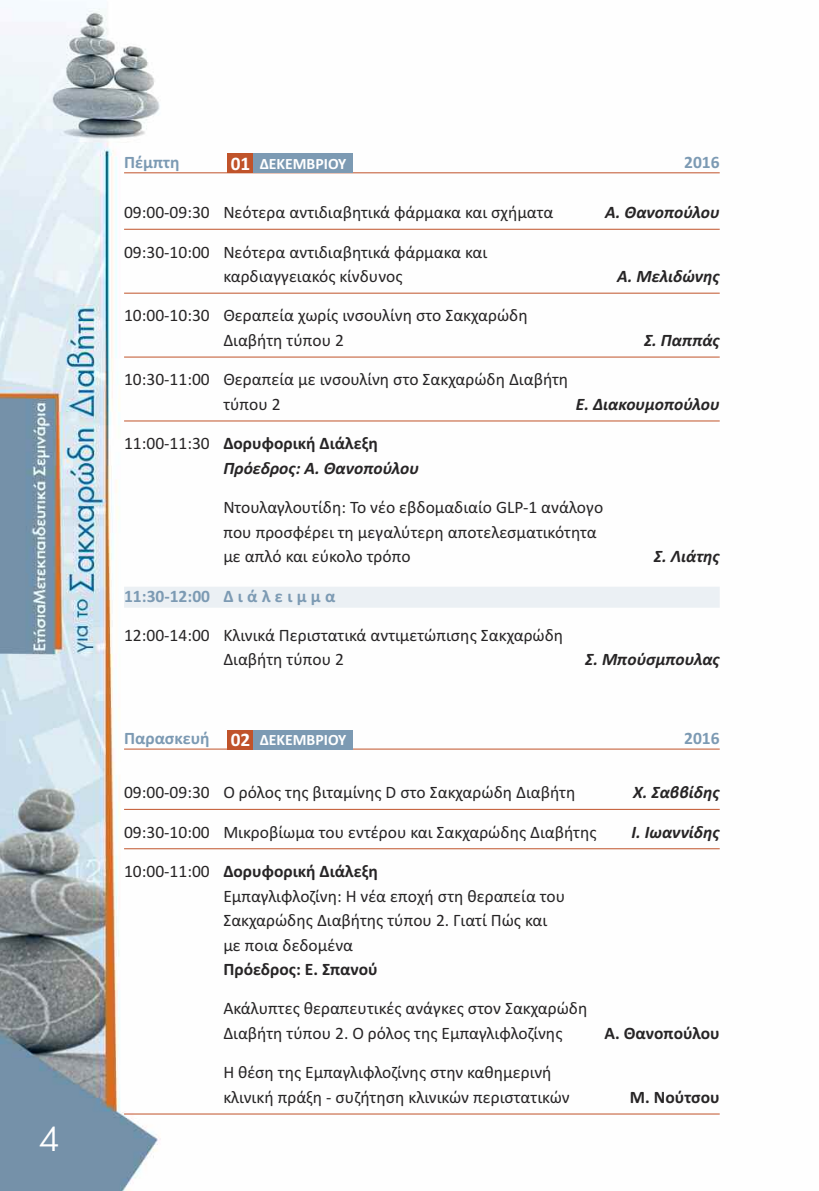
<style>
.page{position:relative;width:819px;height:1191px;background:#fff}
.page>*{position:absolute;margin:0;border:0;box-sizing:border-box;transform-origin:0 0}
.t1{font:31.5px "PF Futura Neu";color:#fff}
.t2{font:17.5px/24.5px "Calibri";color:#272526}
.t3{font:italic 700 17.5px/24.5px "Calibri";color:#272526}
.t4{font:700 17.5px "Calibri";color:#7c9ab3}
.t5{font:700 17.5px "Calibri";color:#272526}
.t6{font:700 15.75px "Calibri";color:#fff}
.s1{font-size:19.25px}
.s2{font-weight:400;font-style:normal}
.s3{font-style:normal}
.s4{font-weight:700}
</style>
<div class="page">
<img style="left:0;top:8px;width:720px;height:1183px">
<hr style="left:124px;top:172px;width:595px;height:1px;background:#c0532a">
<hr style="left:124px;top:229px;width:595px;height:1px;background:#c0532a">
<hr style="left:124px;top:293px;width:595px;height:1px;background:#c0532a">
<hr style="left:124px;top:357px;width:595px;height:1px;background:#c0532a">
<hr style="left:124px;top:420px;width:595px;height:1px;background:#c0532a">
<div style="left:124px;top:586px;width:595px;height:21px;background:#ebf0f4"></div>
<hr style="left:124px;top:748px;width:595px;height:1px;background:#c0532a">
<hr style="left:124px;top:809px;width:595px;height:1px;background:#c0532a">
<hr style="left:124px;top:848px;width:595px;height:1px;background:#c0532a">
<hr style="left:124px;top:1113px;width:595px;height:1px;background:#c0532a">
<div style="left:227px;top:729px;width:26px;height:20px;background:#c0532a"></div>
<div style="left:253px;top:729px;width:99px;height:20px;background:#7c9ab3"></div>
<div style="left:227px;top:153px;width:26px;height:20px;background:#c0532a"></div>
<div style="left:253px;top:153px;width:99px;height:20px;background:#7c9ab3"></div>
<h1 class="t1" style="left:40px;top:1118px;width:21px">4</h1>
<p class="t4" style="left:124px;top:152px;width:57px">Πέμπτη</p>
<p class="t4" style="left:684px;top:152px;width:37px">2016</p>
<p class="t2" style="left:124px;top:200px;width:431px">09:00-09:30 Νεότερα αντιδιαβητικά φάρμακα και σχήματα</p>
<p class="t3" style="left:605px;top:200px;width:116px">Α. Θανοπούλου</p>
<p class="t2" style="left:223px;top:239px;width:265px;text-indent:-99px">09:30-10:00 Νεότερα αντιδιαβητικά φάρμακα και καρδιαγγειακός κίνδυνος</p>
<p class="t6" style="left:231px;top:154px;width:117px"><span class="s1">01</span> ΔΕΚΕΜΒΡΙΟΥ</p>
<p class="t3" style="left:617px;top:264px;width:104px">Α. Μελιδώνης</p>
<p class="t2" style="left:223px;top:303px;width:306px;text-indent:-99px">10:00-10:30 Θεραπεία χωρίς ινσουλίνη στο Σακχαρώδη<br>Διαβήτη τύπου 2</p>
<p class="t3" style="left:644px;top:328px;width:77px">Σ. Παππάς</p>
<p class="t2" style="left:223px;top:367px;width:346px;text-indent:-99px">10:30-11:00 Θεραπεία με ινσουλίνη στο Σακχαρώδη Διαβήτη τύπου 2</p>
<p class="t3" style="left:575px;top:391px;width:145px">Ε. Διακουμοπούλου</p>
<p class="t3" style="left:223px;top:431px;width:197px;text-indent:-99px"><span class="s2">11:00-11:30</span> <span class="s3">Δορυφορική Διάλεξη<br></span>Πρόεδρος: Α. Θανοπούλου</p>
<p class="t2" style="left:223px;top:495px;width:381px">Ντουλαγλουτίδη: Το νέο εβδομαδιαίο GLP-1 ανάλογο που προσφέρει τη μεγαλύτερη αποτελεσματικότητα με απλό και εύκολο τρόπο</p>
<p class="t3" style="left:653px;top:544px;width:67px">Σ. Λιάτης</p>
<p class="t4" style="left:124px;top:585px;width:213px">11:30-12:00 Δ ι ά λ ε ι μ μ α</p>
<p class="t2" style="left:223px;top:622px;width:341px;text-indent:-99px">12:00-14:00 Κλινικά Περιστατικά αντιμετώπισης Σακχαρώδη<br>Διαβήτη τύπου 2</p>
<p class="t3" style="left:585px;top:647px;width:136px">Σ. Μπούσμπουλας</p>
<p class="t4" style="left:124px;top:728px;width:87px">Παρασκευή</p>
<p class="t4" style="left:684px;top:728px;width:37px">2016</p>
<p class="t2" style="left:124px;top:780px;width:453px">09:00-09:30 Ο ρόλος της βιταμίνης D στο Σακχαρώδη Διαβήτη</p>
<p class="t3" style="left:633px;top:780px;width:88px">Χ. Σαββίδης</p>
<p class="t2" style="left:124px;top:819px;width:474px">09:30-10:00 Μικροβίωμα του εντέρου και Σακχαρώδης Διαβήτης</p>
<p class="t3" style="left:631px;top:819px;width:90px">Ι. Ιωαννίδης</p>
<p class="t2" style="left:223px;top:858px;width:343px;text-indent:-99px">10:00-11:00 <span class="s4">Δορυφορική Διάλεξη<br></span>Εμπαγλιφλοζίνη: Η νέα εποχή στη θεραπεία του Σακχαρώδης Διαβήτης τύπου 2. Γιατί Πώς και με ποια δεδομένα</p>
<p class="t5" style="left:223px;top:958px;width:156px">Πρόεδρος: Ε. Σπανού</p>
<p class="t2" style="left:223px;top:996px;width:365px">Ακάλυπτες θεραπευτικές ανάγκες στον Σακχαρώδη<br>Διαβήτη τύπου 2. Ο ρόλος της Εμπαγλιφλοζίνης</p>
<p class="t6" style="left:231px;top:730px;width:117px"><span class="s1">02</span> ΔΕΚΕΜΒΡΙΟΥ</p>
<p class="t5" style="left:604px;top:1022px;width:117px">Α. Θανοπούλου</p>
<p class="t2" style="left:223px;top:1060px;width:348px">Η θέση της Εμπαγλιφλοζίνης στην καθημερινή κλινική πράξη - συζήτηση κλινικών περιστατικών</p>
<p class="t5" style="left:630px;top:1086px;width:91px">Μ. Νούτσου</p>
</div>
